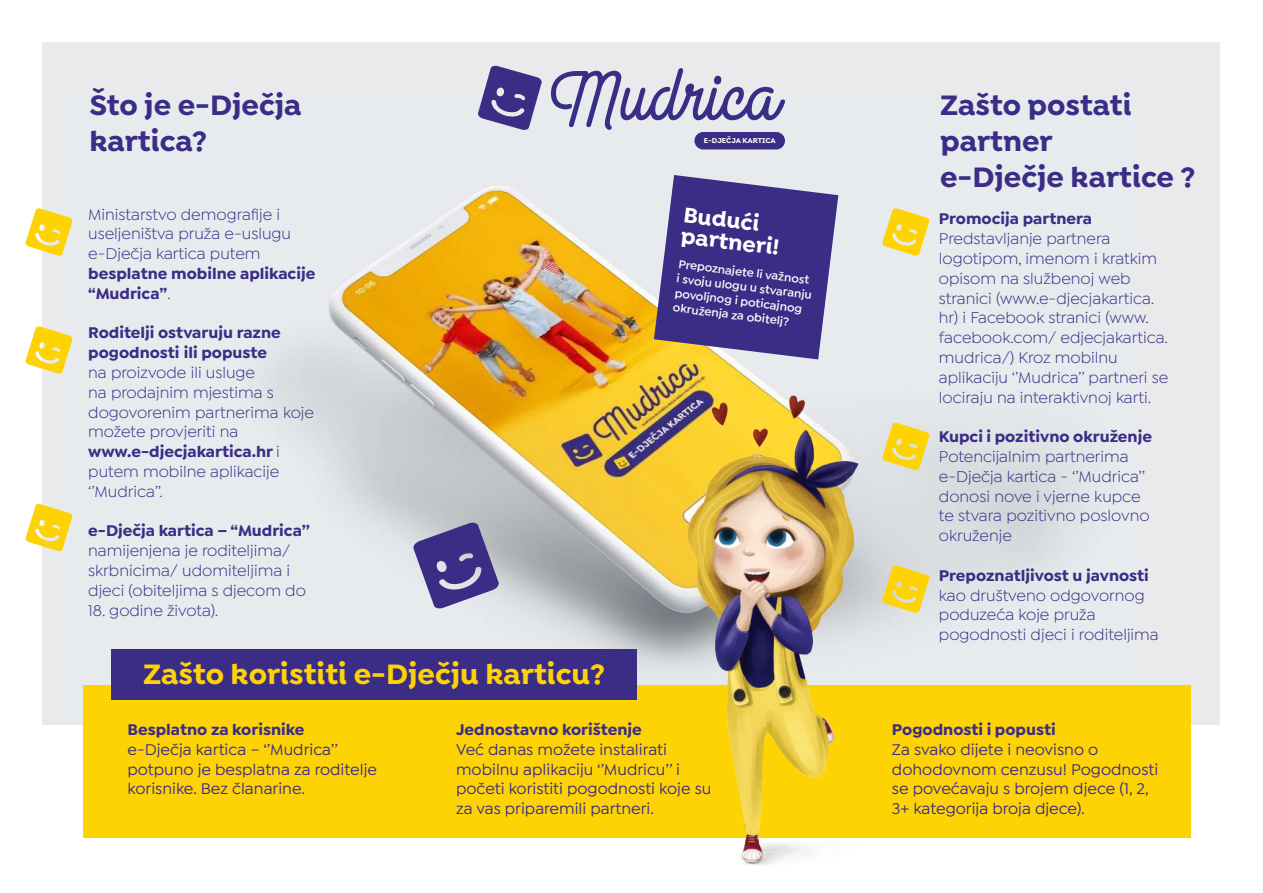
<style>
.page{position:relative;width:1263px;height:893px;background:#fff}
.page>*{position:absolute;margin:0;border:0;box-sizing:border-box;transform-origin:0 0}
.t1{font:700 29.85px/35.8px "Isidora Sans Alt";color:#3b2c86}
.t2{font:700 29.85px "Isidora Sans Alt";color:#fed304}
.t3{font:700 22.8px/21.3px "Isidora Sans Alt";color:#fff}
.t4{font:16.5px/19.8px "Isidora Sans";color:#3b2c86}
.t5{font:500 16.5px/19.8px "Isidora Sans";color:#3b2c86}
.t6{font:700 16.5px/19.8px "Isidora Sans";color:#3b2c86}
.t7{font:600 12.15px/14.7px "Isidora Sans";color:#fff}
.t8{font:700 7.5px "Isidora Sans Alt";color:#fff}
.s1{font-weight:400}
.s2{font-weight:700}
</style>
<div class="page">
<div style="left:43px;top:43px;width:1177px;height:682px;background:#e9eaeb"></div>
<img style="left:83px;top:132px;width:1056px;height:554px">
<svg style="left:551px;top:68px;width:234px;height:62px"></svg>
<svg style="left:478px;top:65px;width:64px;height:65px"></svg>
<div style="left:694px;top:132px;width:91px;height:17px;background:#3b2c86;border-radius:9px"></div>
<div style="left:83px;top:686px;width:1108px;height:152px;background:#fed304"></div>
<div style="left:112px;top:649px;width:525px;height:50px;background:#3b2c86"></div>
<img style="left:528px;top:384px;width:503px;height:481px">
<svg style="left:25px;top:326px;width:48px;height:48px"></svg>
<svg style="left:25px;top:503px;width:48px;height:49px"></svg>
<svg style="left:25px;top:208px;width:48px;height:48px"></svg>
<svg style="left:882px;top:208px;width:48px;height:48px"></svg>
<svg style="left:882px;top:422px;width:48px;height:49px"></svg>
<svg style="left:882px;top:565px;width:48px;height:48px"></svg>
<svg style="left:654px;top:175px;width:184px;height:184px;background:#5d5092"></svg>
<svg style="left:413px;top:522px;width:86px;height:87px"></svg>
<h1 class="t1" style="left:89px;top:87px;width:214px">Što je e-Dječja kartica?</h1>
<h1 class="t1" style="left:940px;top:87px;width:257px">Zašto postati partner<br>e-Dječje kartice ?</h1>
<p class="t8" style="left:704px;top:136px;width:73px">E-DJEČJA KARTICA</p>
<p class="t4" style="left:88px;top:204px;width:204px">Ministarstvo demografije i useljeništva pruža e-uslugu e-Dječja kartica putem</p>
<p class="t6" style="left:88px;top:264px;width:229px">besplatne mobilne aplikacije “Mudrica”<span class="s1">.</span></p>
<p class="t6" style="left:88px;top:323px;width:194px">Roditelji ostvaruju razne pogodnosti ili popuste</p>
<p class="t4" style="left:88px;top:363px;width:227px">na proizvode ili usluge<br>na prodajnim mjestima s dogovorenim partnerima koje možete provjeriti na <span class="s2">www.e-djecjakartica.hr</span> i putem mobilne aplikacije ‘’Mudrica’’.</p>
<p class="t6" style="left:88px;top:521px;width:223px">e-Dječja kartica – “Mudrica’’</p>
<p class="t4" style="left:88px;top:541px;width:219px">namijenjena je roditeljima/ skrbnicima/ udomiteljima i djeci (obiteljima s djecom do</p>
<p class="t4" style="left:88px;top:600px;width:132px">18. godine života).</p>
<h1 class="t2" style="left:143px;top:656px;width:464px">Zašto koristiti e-Dječju karticu?</h1>
<h2 class="t3" style="left:685px;top:204px;width:100px;rotate:7deg">Budući partneri!</h2>
<p class="t7" style="left:679px;top:257px;width:138px;rotate:7deg">Prepoznajete li važnost i svoju ulogu u stvaranju povoljnog i poticajnog okruženja za obitelj?</p>
<p class="t6" style="left:128px;top:719px;width:178px">Besplatno za korisnike</p>
<p class="t5" style="left:128px;top:739px;width:251px">e-Dječja kartica – ‘’Mudrica’’ potpuno je besplatna za roditelje korisnike. Bez članarine.</p>
<p class="t6" style="left:456px;top:719px;width:187px">Jednostavno korištenje</p>
<p class="t5" style="left:456px;top:739px;width:257px">Već danas možete instalirati mobilnu aplikaciju ‘’Mudricu’’ i početi koristiti pogodnosti koje su za vas priparemili partneri.</p>
<p class="t6" style="left:939px;top:209px;width:155px">Promocija partnera</p>
<p class="t4" style="left:939px;top:229px;width:231px">Predstavljanje partnera logotipom, imenom i kratkim opisom na službenoj web stranici (www.e-djecjakartica. hr) i Facebook stranici (www. facebook.com/ edjecjakartica. mudrica/) Kroz mobilnu aplikaciju ‘’Mudrica’’ partneri se lociraju na interaktivnoj karti.</p>
<p class="t6" style="left:939px;top:427px;width:215px">Kupci i pozitivno okruženje</p>
<p class="t4" style="left:939px;top:447px;width:212px">Potencijalnim partnerima e-Dječja kartica - ‘’Mudrica’’ donosi nove i vjerne kupce te stvara pozitivno poslovno okruženje</p>
<p class="t6" style="left:939px;top:565px;width:212px">Prepoznatljivost u javnosti</p>
<p class="t4" style="left:939px;top:585px;width:221px">kao društveno odgovornog poduzeća koje pruža pogodnosti djeci i roditeljima</p>
<p class="t6" style="left:892px;top:719px;width:165px">Pogodnosti i popusti</p>
<p class="t5" style="left:892px;top:739px;width:268px">Za svako dijete i neovisno o dohodovnom cenzusu! Pogodnosti se povećavaju s brojem djece (1, 2,<br>3+ kategorija broja djece).</p>
</div>
